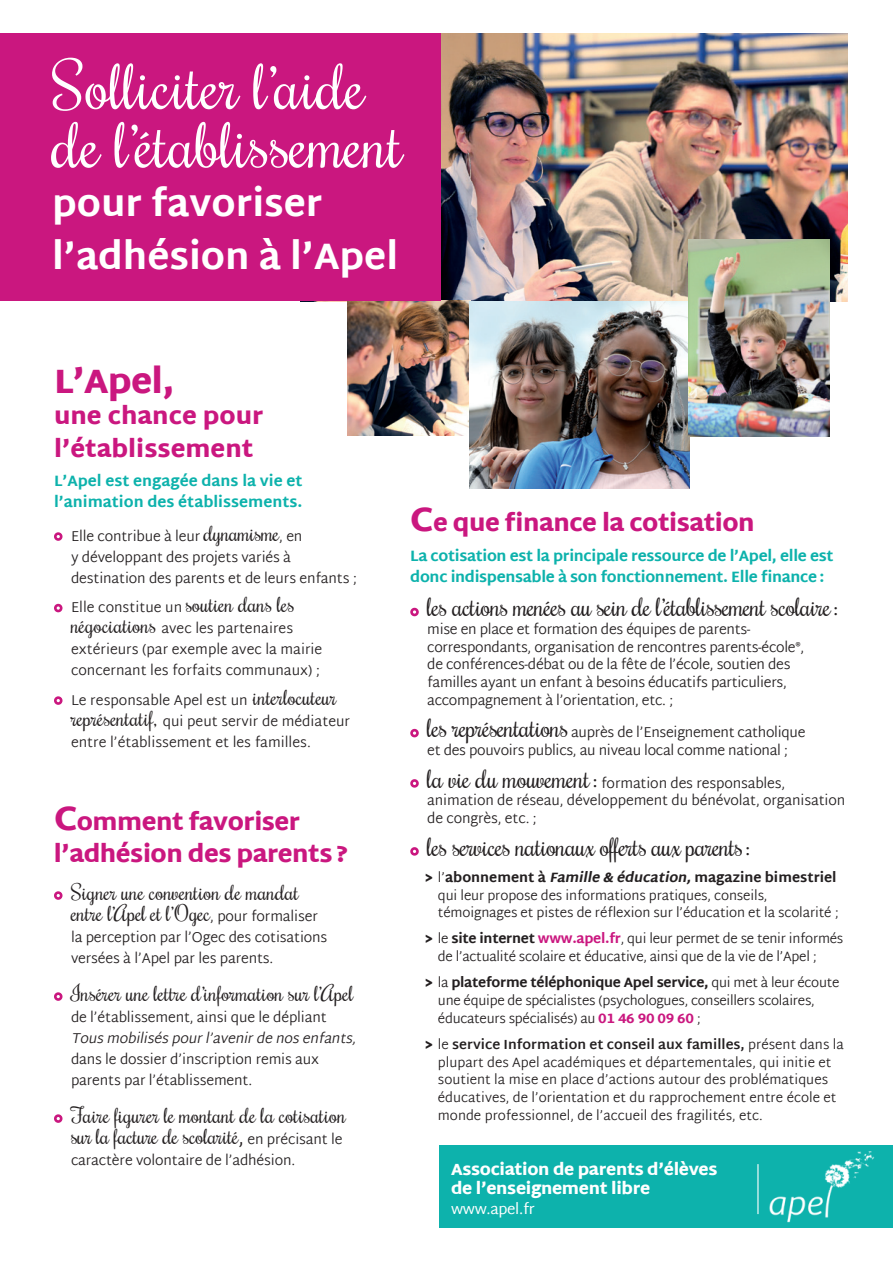
<style>
.page{position:relative;width:893px;height:1263px;background:#fff}
.page>*{position:absolute;margin:0;border:0;box-sizing:border-box;transform-origin:0 0}
.t1{font:63px/58.5px "Rochester";color:#fff}
.t2{font:800 36.75px/52.5px "Martel Sans";color:#fff}
.t3{font:900 34.5px "Martel Sans";color:#ca177f}
.t4{font:25.5px "Rochester";letter-spacing:-.02em;color:#231f20}
.t5{font:900 24px/31.5px "Martel Sans";letter-spacing:-.02em;color:#ca177f}
.t6{font:900 24px/32.4px "Martel Sans";color:#ca177f}
.t7{font:21px/21px "Rochester";color:#231f20}
.t8{font:900 16.5px/19.5px "Martel Sans";letter-spacing:-.02em;color:#fff}
.t9{font:800 15px/21px "Martel Sans";letter-spacing:-.02em;color:#0db2ac}
.t10{font:800 15px/21px "Martel Sans";color:#0db2ac}
.t11{font:15px "Martel Sans";letter-spacing:-.02em;color:#fff}
.t12{font:300 14.25px/21px "Martel Sans";letter-spacing:-.01em;color:#231f20}
.t13{font:italic 300 14.25px "Martel Sans";color:#231f20}
.t14{font:300 13.5px/17.7px "Martel Sans";letter-spacing:-.01em;color:#231f20}
.s1{font-family:"Rochester";font-weight:400;font-size:21px}
.s2{font-size:34.5px}
.s3{font-family:"Martel Sans";font-weight:300;font-size:14.25px}
.s4{font-family:"Martel Sans";font-weight:300}
.s5{font-family:"Rochester";font-weight:400;font-size:25.5px}
.s6{font-family:"Falco Black";font-weight:400;font-size:17.55px}
.s7{font-weight:800}
.s8{font-weight:800;font-style:italic}
.s9{font-weight:800;color:#ca177f}
.s10{font-weight:700}
</style>
<div class="page">
<img style="left:440px;top:33px;width:408px;height:268px">
<img style="left:348px;top:300px;width:122px;height:135px">
<img style="left:469px;top:301px;width:221px;height:187px">
<img style="left:689px;top:240px;width:140px;height:196px">
<div style="left:0;top:33px;width:440px;height:268px;background:#ca177f"></div>
<div style="left:54px;top:532px;width:9px;height:9px;border:3px solid #ca177f;border-radius:50%"></div>
<div style="left:54px;top:604px;width:9px;height:8px;border:3px solid #ca177f;border-radius:50%"></div>
<div style="left:54px;top:696px;width:9px;height:9px;border:3px solid #ca177f;border-radius:50%"></div>
<div style="left:54px;top:891px;width:9px;height:9px;border:3px solid #ca177f;border-radius:50%"></div>
<div style="left:54px;top:992px;width:9px;height:9px;border:3px solid #ca177f;border-radius:50%"></div>
<div style="left:54px;top:1114px;width:9px;height:9px;border:3px solid #ca177f;border-radius:50%"></div>
<div style="left:410px;top:608px;width:9px;height:8px;border:3px solid #ca177f;border-radius:50%"></div>
<div style="left:410px;top:729px;width:9px;height:8px;border:3px solid #ca177f;border-radius:50%"></div>
<div style="left:410px;top:779px;width:9px;height:9px;border:3px solid #ca177f;border-radius:50%"></div>
<div style="left:410px;top:847px;width:9px;height:9px;border:3px solid #ca177f;border-radius:50%"></div>
<div style="left:439px;top:1145px;width:454px;height:83px;background:#0db2ac"></div>
<img style="left:757px;top:1151px;width:118px;height:72px">
<hr style="left:757px;top:1164px;width:1px;height:50px;background:#fff">
<h1 class="t1" style="left:52px;top:56px;width:353px">Solliciter l’aide de l’établissement</h1>
<h2 class="t2" style="left:52px;top:177px;width:348px">pour favoriser l’adhésion à l’Apel</h2>
<h3 class="t3" style="left:54px;top:361px;width:122px">L’Apel,</h3>
<h3 class="t6" style="left:54px;top:400px;width:211px">une chance pour l’établissement</h3>
<p class="t10" style="left:54px;top:470px;width:250px">L’Apel est engagée dans la vie et l’animation des établissements.</p>
<p class="t12" style="left:71px;top:526px;width:287px">Elle contribue à leur <span class="s1">dynamisme</span>, en<br>y développant des projets variés à destination des parents et de leurs enfants ;</p>
<p class="t12" style="left:71px;top:598px;width:253px">Elle constitue un <span class="s1">soutien dans les négociations</span> avec les partenaires extérieurs (par exemple avec la mairie concernant les forfaits communaux) ;</p>
<p class="t12" style="left:71px;top:690px;width:281px">Le responsable Apel est un <span class="s1">interlocuteur représentatif,</span> qui peut servir de médiateur entre l’établissement et les familles.</p>
<h3 class="t5" style="left:54px;top:806px;width:296px"><span class="s2">C</span>omment favoriser l’adhésion des parents ?</h3>
<h3 class="t7" style="left:71px;top:881px;width:248px">Signer une convention de mandat entre l’Apel et l’Ogec<span class="s3">, pour formaliser</span></h3>
<p class="t12" style="left:71px;top:927px;width:258px">la perception par l’Ogec des cotisations versées à l’Apel par les parents.</p>
<h3 class="t7" style="left:71px;top:982px;width:284px">Insérer une lettre d’information sur l’Apel</h3>
<p class="t12" style="left:71px;top:1007px;width:257px">de l’établissement, ainsi que le dépliant</p>
<p class="t13" style="left:71px;top:1028px;width:290px">Tousmobiliséspourl’avenirde nosenfants,</p>
<p class="t12" style="left:71px;top:1049px;width:250px">dans le dossier d’inscription remis aux parents par l’établissement.</p>
<h3 class="t7" style="left:71px;top:1104px;width:277px">Faire figurer le montant de la cotisation sur la facture de scolarité<span class="s4">,</span> <span class="s3">en précisant le</span></h3>
<p class="t12" style="left:71px;top:1150px;width:226px">caractère volontaire de l’adhésion.</p>
<h3 class="t5" style="left:410px;top:507px;width:346px"><span class="s2">C</span>e que finance la cotisation</h3>
<p class="t9" style="left:410px;top:545px;width:425px">La cotisation est la principale ressource de l’Apel, elle est donc indispensable à son fonctionnement. Elle finance :</p>
<h3 class="t4" style="left:427px;top:590px;width:413px">les actions menées au sein de l’établissement scolaire:</h3>
<p class="t12" style="left:427px;top:621px;width:378px;line-height:17.7px">mise en place et formation des équipes de parents&shy;correspondants, organisation de rencontres parents-école®, de conférences-débat ou de la fête de l’école, soutien des familles ayant un enfant à besoins éducatifs particuliers, accompagnement à l’orientation, etc. ;</p>
<p class="t12" style="left:427px;top:724px;width:380px;line-height:17.7px"><span class="s5">les représentations</span> auprès de l’Enseignement catholique et des pouvoirs publics, au niveau local comme national ;</p>
<p class="t12" style="left:427px;top:775px;width:419px;line-height:17.7px"><span class="s5">la vie du mouvement:</span> formation des responsables, animation de réseau, développement du bénévolat, organisation de congrès, etc. ;</p>
<h3 class="t4" style="left:427px;top:829px;width:325px">les services nationaux offerts aux parents:</h3>
<p class="t14" style="left:438px;top:869px;width:402px;text-indent:-13px"><span class="s6">&gt;</span> l’<span class="s7">abonnement à</span> <span class="s8">Famille &amp; éducation,</span><span class="s7">magazine bimestriel </span>qui leur propose des informations pratiques, conseils, témoignages et pistes de réflexion sur l’éducation et la scolarité ;</p>
<p class="t14" style="left:438px;top:931px;width:407px;text-indent:-13px"><span class="s6">&gt;</span> le <span class="s7">site internet</span> <span class="s9">www.apel.fr</span>, qui leur permet de se tenir informés de l’actualité scolaire et éducative, ainsi que de la vie de l’Apel ;</p>
<p class="t14" style="left:438px;top:975px;width:403px;text-indent:-13px"><span class="s6">&gt;</span> la <span class="s7">plateforme téléphonique Apel service,</span> qui met à leur écoute une équipe de spécialistes (psychologues, conseillers scolaires, éducateurs spécialisés) au <span class="s9">01 46 90 09 60</span> ;</p>
<p class="t14" style="left:438px;top:1036px;width:407px;text-indent:-13px"><span class="s6">&gt;</span> le <span class="s10">service Information et conseil aux familles,</span> présent dans la plupart des Apel académiques et départementales, qui initie et soutient la mise en place d’actions autour des problématiques éducatives, de l’orientation et du rapprochement entre école et monde professionnel, de l’accueil des fragilités, etc.</p>
<p class="t8" style="left:451px;top:1159px;width:268px">Association de parents d’élèves de l’enseignement libre</p>
<p class="t11" style="left:451px;top:1200px;width:85px">www.apel.fr</p>
</div>
